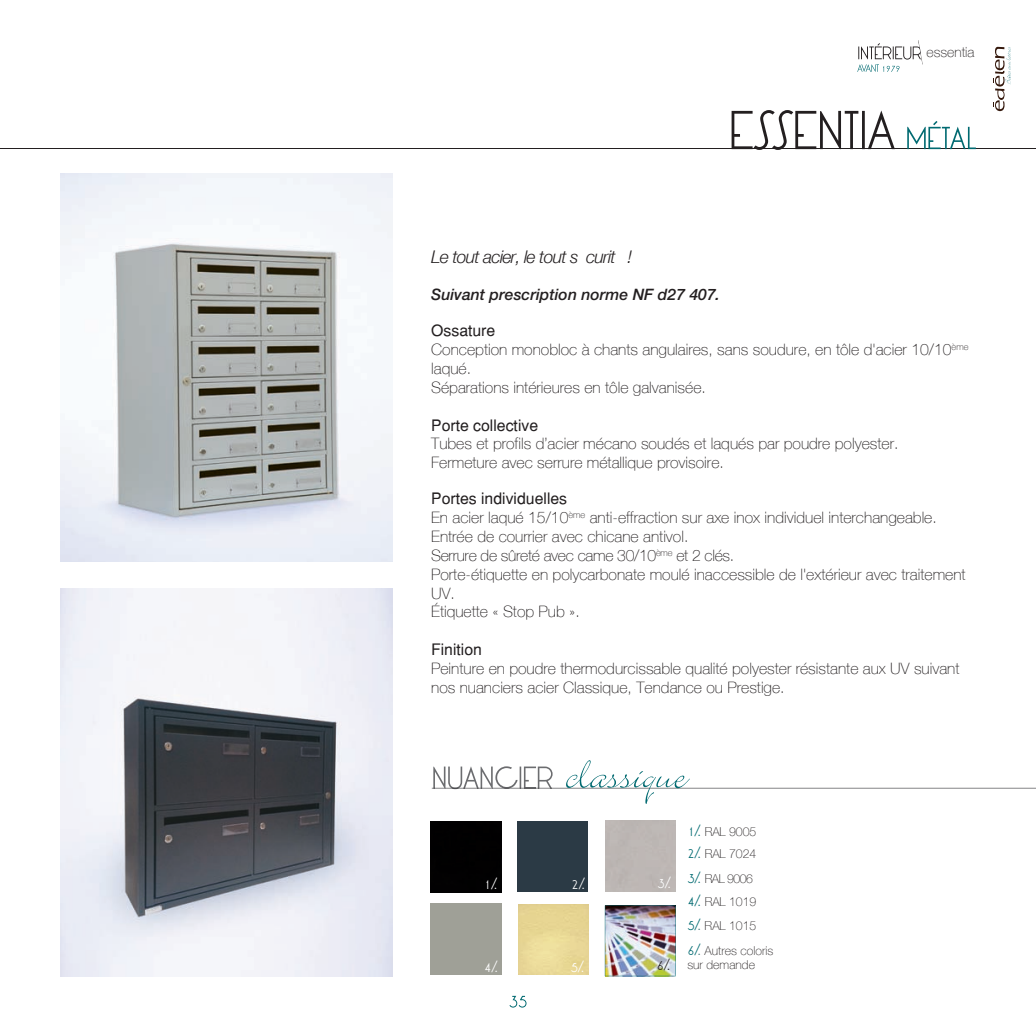
<style>
.page{position:relative;width:1036px;height:1036px;background:#fff}
.page>*{position:absolute;margin:0;border:0;box-sizing:border-box;transform-origin:0 0}
.t1{font:italic 17.5px "Helvetica Neue";letter-spacing:-.04em;color:#231f20}
.t2{font:100 15.75px/18.9px "Helve Nue";color:#231f20}
.t3{font:15.75px "Helvetica";color:#231f20}
.t4{font:italic 500 15.75px "Helvetica Neue";color:#231f20}
.t5{font:100 14px "Helve Nue";color:#231f20}
.t6{font:100 12.25px/22.8px "Helve Nue";color:#231f20}
.t7{font:100 12.25px/22.8px "Helve Nue";letter-spacing:-.02em;color:#231f20}
.t8{font:12.25px "LT Oksana";color:#fff}
.t9{font:12.25px "LT Oksana";color:#231f20}
.s1{font-family:"LT Oksana";font-weight:400;color:#006a71}
.s2{font-family:"LT Oksana";font-weight:400;color:#3d7479}
</style>
<div class="page">
<hr style="left:0;top:149px;width:1036px;height:1px;background:#231f20">
<img style="left:605px;top:905px;width:70px;height:71px">
<svg style="left:993px;top:47px;width:18px;height:64px"></svg>
<svg style="left:907px;top:121px;width:69px;height:28px"></svg>
<svg style="left:731px;top:110px;width:164px;height:40px"></svg>
<svg style="left:857px;top:40px;width:66px;height:32px"></svg>
<div style="left:431px;top:822px;width:70px;height:70px;background:#010101"></div>
<div style="left:518px;top:821px;width:70px;height:70px;background:#2b3a45"></div>
<div style="left:431px;top:904px;width:71px;height:71px;background:#9fa097"></div>
<svg style="left:432px;top:760px;width:604px;height:44px"></svg>
<img style="left:60px;top:588px;width:333px;height:388px">
<img style="left:60px;top:173px;width:333px;height:388px">
<svg style="left:509px;top:996px;width:17px;height:11px"></svg>
<p class="t5" style="left:926px;top:43px;width:50px">essentia</p>
<p class="t1" style="left:431px;top:246px;width:203px">Le tout acier, le tout sécurité !</p>
<p class="t4" style="left:431px;top:285px;width:290px">Suivant prescription norme NF d27 407.</p>
<p class="t3" style="left:431px;top:321px;width:66px">Ossature</p>
<p class="t2" style="left:431px;top:339px;width:539px">Conception monobloc à chants angulaires, sans soudure, en tôle d'acier 10/10<sup>ème </sup>laqué.<br>Séparations intérieures en tôle galvanisée.</p>
<p class="t3" style="left:431px;top:415px;width:109px">Porte collective</p>
<p class="t2" style="left:431px;top:434px;width:469px">Tubes et profils d’acier mécano soudés et laqués par poudre polyester.<br>Fermeture avec serrure métallique provisoire.</p>
<p class="t3" style="left:431px;top:489px;width:138px">Portes individuelles</p>
<p class="t2" style="left:431px;top:507px;width:536px">En acier laqué 15/10<sup>ème</sup> anti-effraction sur axe inox individuel interchangeable.<br>Entrée de courrier avec chicane antivol.<br>Serrure de sûreté avec came 30/10<sup>ème</sup> et 2 clés.<br>Porte-étiquette en polycarbonate moulé inaccessible de l'extérieur avec traitement UV.<br>Étiquette « Stop Pub ».</p>
<p class="t3" style="left:431px;top:640px;width:52px">Finition</p>
<p class="t2" style="left:431px;top:659px;width:530px">Peinture en poudre thermodurcissable qualité polyester résistante aux UV suivant nos nuanciers acier Classique, Tendance ou Prestige.</p>
<p class="t8" style="left:484px;top:875px;width:15px">1/ .</p>
<p class="t8" style="left:571px;top:875px;width:15px">2/ .</p>
<p class="t8" style="left:658px;top:874px;width:15px">3/ .</p>
<p class="t6" style="left:687px;top:820px;width:71px"><span class="s1">1/ .</span> RAL 9005<br><span class="s1">2/ .</span> RAL 7024</p>
<p class="t7" style="left:687px;top:867px;width:71px"><span class="s1">3/ .</span> RAL 9006<br><span class="s1">4/ .</span> RAL 1019</p>
<p class="t6" style="left:687px;top:913px;width:88px;line-height:24.5px"><span class="s1">5/</span> <span class="s2">.</span> RAL 1015<br><span class="s1">6/</span> <span class="s2">.</span> Autres coloris</p>
<p class="t8" style="left:484px;top:957px;width:15px">4/ .</p>
<p class="t8" style="left:571px;top:957px;width:15px">5/ .</p>
<p class="t9" style="left:657px;top:955px;width:15px">6/ .</p>
<p class="t6" style="left:687px;top:953px;width:69px">sur demande</p>
</div>
